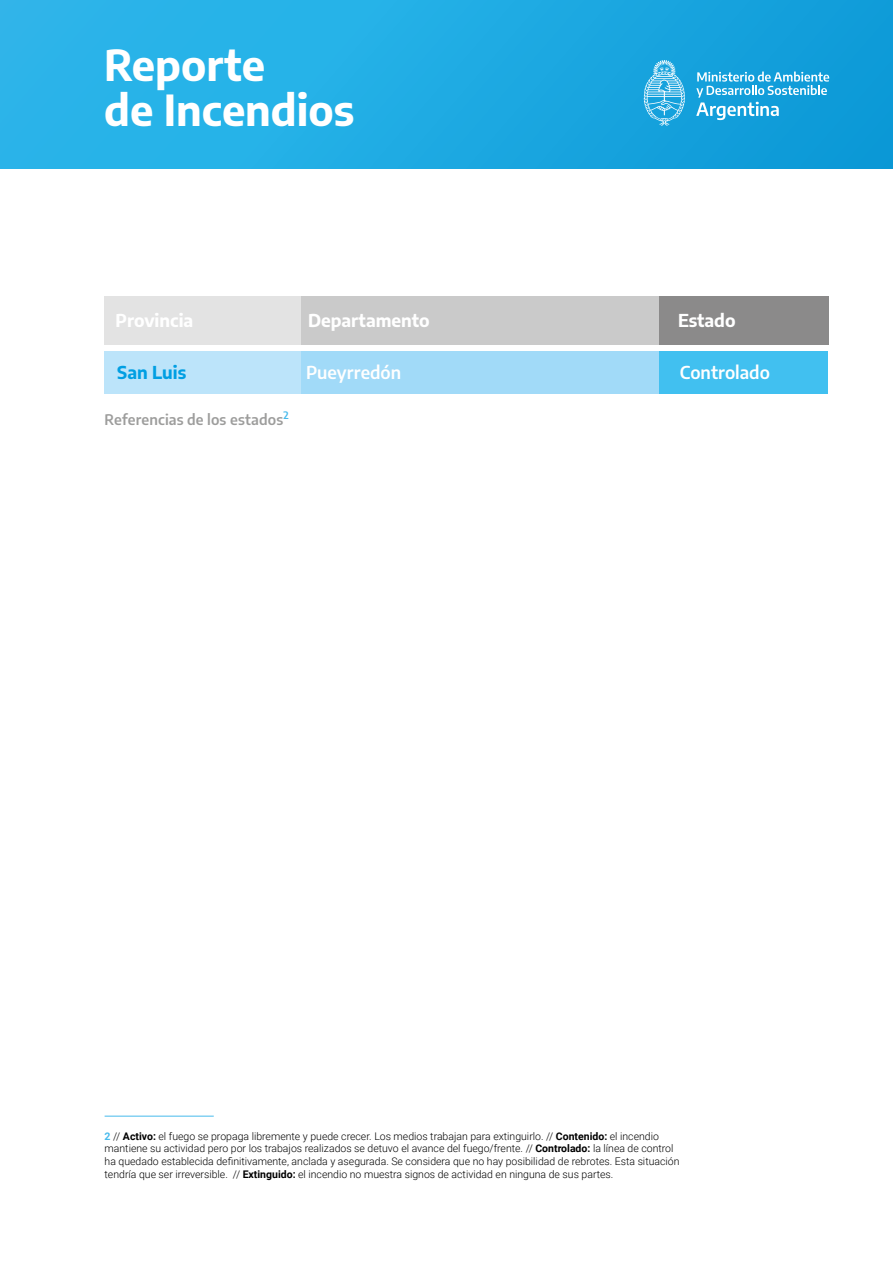
<style>
.page{position:relative;width:893px;height:1263px;background:#fff}
.page>*{position:absolute;margin:0;border:0;box-sizing:border-box;transform-origin:0 0}
.t1{font:700 42px/44.4px "Encode Sans";color:#fff}
.t2{font:700 17.4px "Encode Sans";color:#fff}
.t3{font:600 17.4px "Encode Sans";color:#fff}
.t4{font:700 17.4px "Encode Sans";color:#009fe3}
.t5{font:600 14.4px "Encode Sans";letter-spacing:.01em;color:#9d9d9c}
.t6{font:300 10.5px/12.6px "Roboto";color:#000}
.s1{font-weight:700;color:#47baec}
.s2{font-weight:700}
</style>
<div class="page">
<div style="left:0;top:0;width:893px;height:169px;background:linear-gradient(to right,#2fb9ec,#0e9bd8)"></div>
<svg style="left:696px;top:72px;width:133px;height:48px;background:#45b2e1"></svg>
<svg style="left:644px;top:60px;width:41px;height:66px;background:#50b9e5"></svg>
<div style="left:104px;top:296px;width:197px;height:48px;background:#e3e3e3"></div>
<div style="left:301px;top:296px;width:358px;height:48px;background:#cacaca"></div>
<div style="left:659px;top:296px;width:169px;height:48px;background:#8b8a8a"></div>
<div style="left:659px;top:352px;width:169px;height:42px;background:#41c0f0"></div>
<div style="left:104px;top:352px;width:197px;height:42px;background:#bce4fa"></div>
<div style="left:301px;top:352px;width:358px;height:42px;background:#a1daf8"></div>
<hr style="left:105px;top:1116px;width:109px;height:1px;background:#47baec">
<h1 class="t1" style="left:104px;top:41px;width:252px">Reporte<br>de Incendios</h1>
<h2 class="t2" style="left:116px;top:308px;width:79px">Provincia</h2>
<h2 class="t2" style="left:308px;top:308px;width:123px">Departamento</h2>
<h2 class="t2" style="left:678px;top:308px;width:59px">Estado</h2>
<h2 class="t4" style="left:117px;top:359px;width:71px">San Luis</h2>
<h2 class="t3" style="left:306px;top:360px;width:97px">Pueyrredón</h2>
<h2 class="t3" style="left:680px;top:360px;width:92px">Controlado</h2>
<h3 class="t5" style="left:105px;top:409px;width:186px">Referencias de los estados<sup>2</sup></h3>
<p class="t6" style="left:105px;top:1129px;width:576px"><span class="s1">2</span> // <span class="s2">Activo:</span> el fuego se propaga libremente y puede crecer. Los medios trabajan para extinguirlo. // <span class="s2">Contenido:</span> el incendio mantiene su actividad pero por los trabajos realizados se detuvo el avance del fuego/frente. // <span class="s2">Controlado:</span> la línea de control ha quedado establecida definitivamente, anclada y asegurada. Se considera que no hay posibilidad de rebrotes. Esta situación tendría que ser irreversible. // <span class="s2">Extinguido:</span> el incendio no muestra signos de actividad en ninguna de sus partes.</p>
</div>
